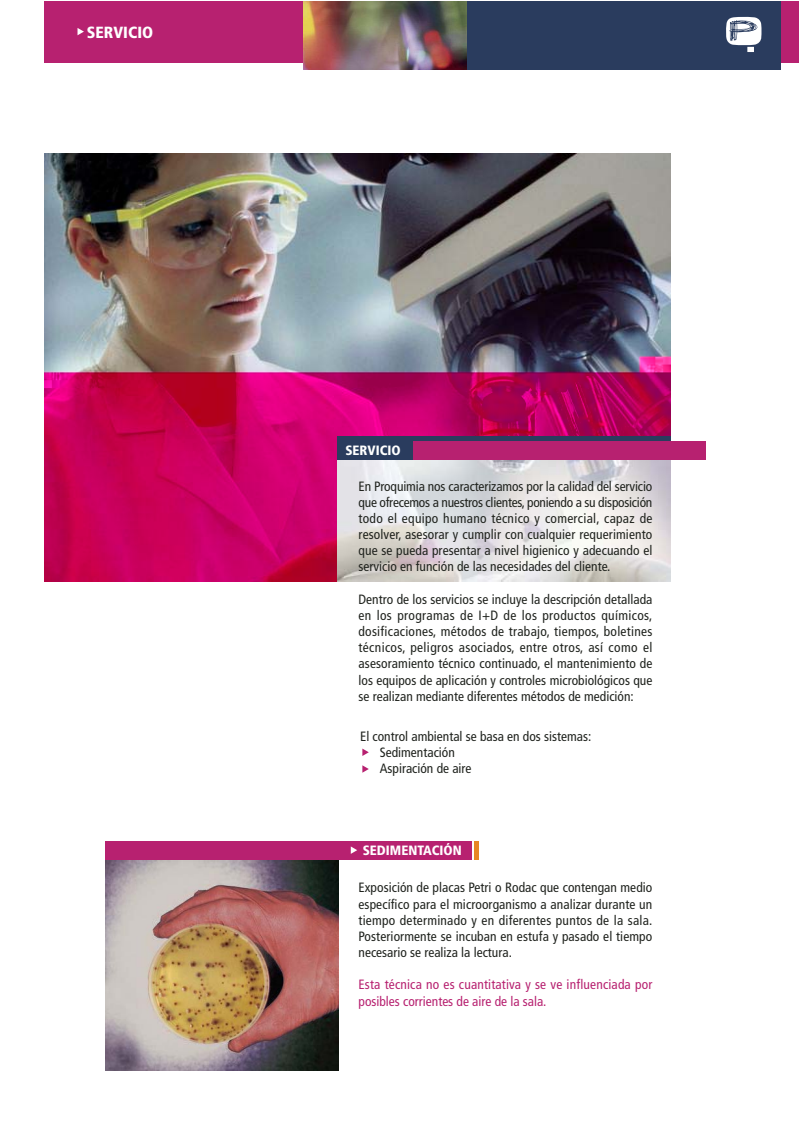
<style>
.page{position:relative;width:799px;height:1136px;background:#fff}
.page>*{position:absolute;margin:0;border:0;box-sizing:border-box;transform-origin:0 0}
.t1{font:900 condensed 16.2px "Frutiger";color:#fff}
.t2{font:condensed 13.5px/16.2px "Frutiger";color:#20231e;text-align:justify}
.t3{font:condensed 13.5px/16.2px "Frutiger";letter-spacing:.015em;color:#b72170}
.t4{font:900 condensed 13.5px "Frutiger";color:#fff}
</style>
<div class="page">
<img style="left:44px;top:153px;width:626px;height:429px">
<svg style="left:362px;top:748px;width:7px;height:8px"></svg>
<svg style="left:362px;top:765px;width:7px;height:7px"></svg>
<img style="left:105px;top:860px;width:233px;height:210px">
<img style="left:337px;top:460px;width:333px;height:122px">
<div style="left:337px;top:437px;width:333px;height:23px;background:#2a3c5e"></div>
<div style="left:339px;top:441px;width:367px;height:19px;background:#b72170"></div>
<div style="left:339px;top:441px;width:73px;height:19px;background:#2a3c5e"></div>
<div style="left:105px;top:841px;width:367px;height:19px;background:#b72170"></div>
<hr style="left:474px;top:841px;width:4px;height:19px;background:#e78724">
<svg style="left:351px;top:846px;width:6px;height:7px"></svg>
<div style="left:44px;top:1px;width:755px;height:61px;background:#b72170"></div>
<div style="left:304px;top:1px;width:476px;height:69px;background:#2a3c5e"></div>
<img style="left:304px;top:1px;width:163px;height:69px">
<svg style="left:726px;top:17px;width:36px;height:35px"></svg>
<svg style="left:78px;top:28px;width:6px;height:7px"></svg>
<p class="t1" style="left:87px;top:26px;width:68px">SERVICIO</p>
<p class="t4" style="left:345px;top:444px;width:57px">SERVICIO</p>
<p class="t2" style="left:359px;top:479px;width:295px">En Proquimia nos caracterizamos por la calidad del servicio que ofrecemos a nuestros clientes, poniendo a su disposición todo el equipo humano técnico y comercial, capaz de resolver, asesorar y cumplir con cualquier requerimiento que se pueda presentar a nivel higienico y adecuando el servicio en función de las necesidades del cliente.</p>
<p class="t2" style="left:359px;top:592px;width:295px">Dentro de los servicios se incluye la descripción detallada en los programas de I+D de los productos químicos, dosificaciones, métodos de trabajo, tiempos, boletines técnicos, peligros asociados, entre otros, así como el asesoramiento técnico continuado, el mantenimiento de los equipos de aplicación y controles microbiológicos que se realizan mediante diferentes métodos de medición:</p>
<p class="t2" style="left:380px;top:729px;width:213px;text-align:left;text-indent:-20px">El control ambiental se basa en dos sistemas:<br>Sedimentación<br>Aspiración de aire</p>
<p class="t4" style="left:363px;top:844px;width:101px">SEDIMENTACIÓN</p>
<p class="t2" style="left:359px;top:880px;width:295px">Exposición de placas Petri o Rodac que contengan medio específico para el microorganismo a analizar durante un tiempo determinado y en diferentes puntos de la sala.<br>Posteriormente se incuban en estufa y pasado el tiempo necesario se realiza la lectura.</p>
<p class="t3" style="left:359px;top:977px;width:295px">Esta técnica no es cuantitativa y se ve influenciada por posibles corrientes de aire de la sala.</p>
</div>
